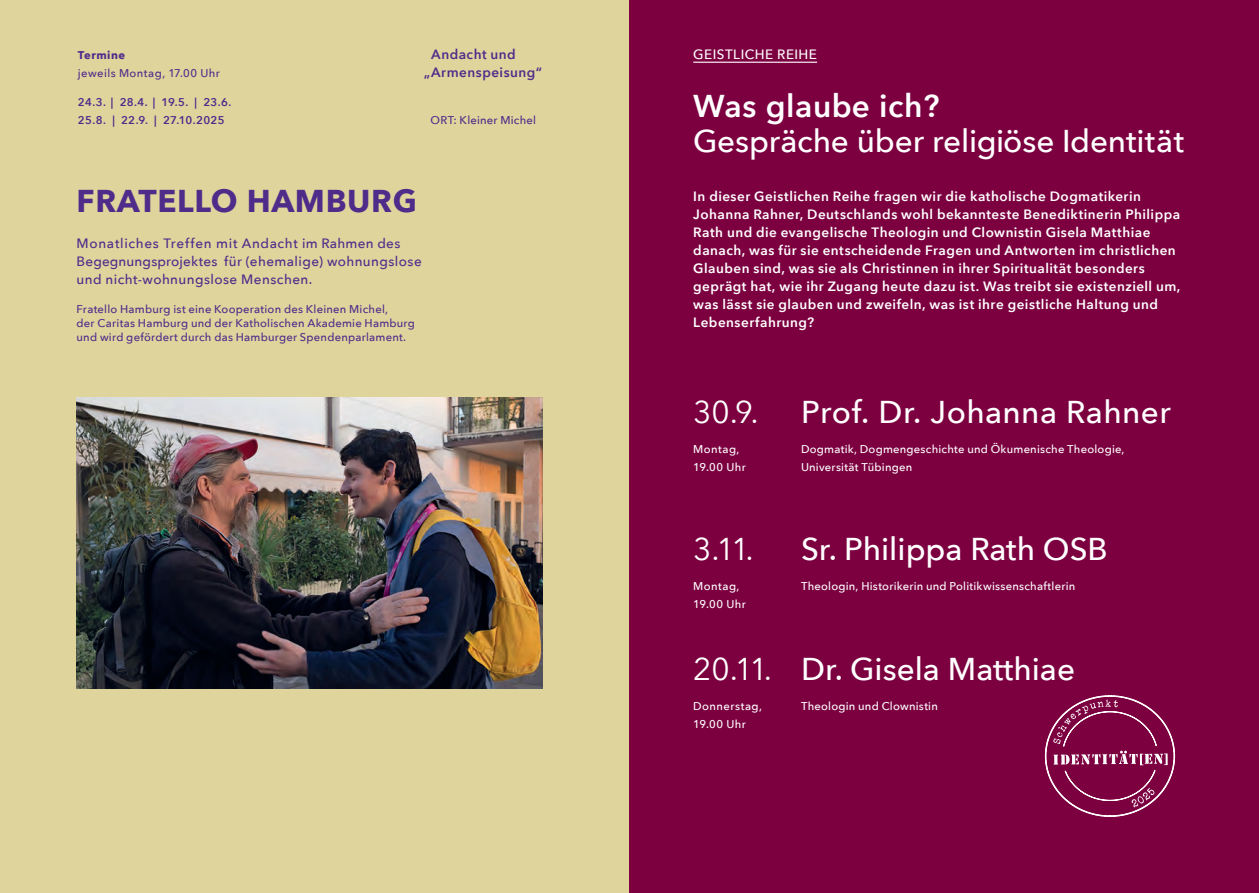
<style>
.page{position:relative;width:1259px;height:893px;background:#fff}
.page>*{position:absolute;margin:0;border:0;box-sizing:border-box;transform-origin:0 0}
.t1{font:500 31.5px "Avenir Next";color:#fff}
.t2{font:31.5px "Avenir Next";letter-spacing:-.06em;color:#fff}
.t3{font:700 31.5px "Avenir Next";letter-spacing:.02em;color:#4e2c8a}
.t4{font:600 31.5px "Avenir Next";letter-spacing:.015em;color:#fff}
.t5{font:600 13.5px/18px "Avenir Next";letter-spacing:.035em;color:#fff}
.t6{font:500 13.5px/18px "Avenir Next";letter-spacing:.03em;color:#4e2c8a}
.t7{font:600 13.5px/18px "Avenir Next";letter-spacing:.035em;color:#4e2c8a}
.t8{font:500 13.5px "Avenir Next";letter-spacing:.035em;color:#fff}
.t9{font:500 11.25px/14.2px "Avenir Next";letter-spacing:.02em;color:#4e2c8a}
.t10{font:500 11.25px/18px "Avenir Next";letter-spacing:.02em;color:#fff}
.t11{font:500 11.25px/18px "Avenir Next";letter-spacing:.04em;color:#fff}
.t12{font:600 11.25px/18px "Avenir Next";letter-spacing:.025em;color:#4e2c8a}
.t13{font:700 11.25px "Avenir Next";letter-spacing:.04em;color:#4e2c8a}
</style>
<div class="page">
<div style="left:0;top:0;width:629px;height:893px;background:#e0d49d"></div>
<div style="left:629px;top:0;width:630px;height:893px;background:#7c0040"></div>
<hr style="left:693px;top:62px;width:124px;height:1px;background:#fff">
<svg style="left:1044px;top:695px;width:131px;height:122px"></svg>
<img style="left:77px;top:398px;width:465px;height:290px">
<p class="t7" style="left:424px;top:45px;width:120px;text-indent:7px">Andacht und „Armenspeisung“</p>
<p class="t8" style="left:693px;top:43px;width:125px">GEISTLICHE REIHE</p>
<p class="t13" style="left:78px;top:45px;width:49px">Termine</p>
<p class="t9" style="left:78px;top:66px;width:143px">jeweils Montag, 17.00 Uhr</p>
<p class="t12" style="left:78px;top:93px;width:155px">24.3. | 28.4. | 19.5. | 23.6.<br>25.8. | 22.9. | 27.10.2025</p>
<h1 class="t4" style="left:693px;top:79px;width:248px">Was glaube ich?</h1>
<h1 class="t1" style="left:693px;top:114px;width:492px">Gespräche über religiöse Identität</h1>
<p class="t9" style="left:431px;top:112px;width:107px">ORT: Kleiner Michel</p>
<h1 class="t3" style="left:77px;top:174px;width:342px">FRATELLO HAMBURG</h1>
<p class="t6" style="left:77px;top:234px;width:347px">Monatliches Treffen mit Andacht im Rahmen des<br>Begegnungsprojektes für (ehemalige) wohnungslose und nicht-wohnungslose Menschen.</p>
<p class="t9" style="left:77px;top:301px;width:340px">Fratello Hamburg ist eine Kooperation des Kleinen Michel,<br>der Caritas Hamburg und der Katholischen Akademie Hamburg und wird gefördert durch das Hamburger Spendenparlament.</p>
<p class="t5" style="left:693px;top:187px;width:489px">In dieser Geistlichen Reihe fragen wir die katholische Dogmatikerin Johanna Rahner, Deutschlands wohl bekannteste Benediktinerin Philippa Rath und die evangelische Theologin und Clownistin Gisela Matthiae danach, was für sie entscheidende Fragen und Antworten im christlichen Glauben sind, was sie als Christinnen in ihrer Spiritualität besonders geprägt hat, wie ihr Zugang heute dazu ist. Was treibt sie existenziell um, was lässt sie glauben und zweifeln, was ist ihre geistliche Haltung und Lebenserfahrung?</p>
<h1 class="t2" style="left:693px;top:385px;width:67px">30.9.</h1>
<p class="t11" style="left:693px;top:439px;width:54px">Montag,<br>19.00 Uhr</p>
<h1 class="t2" style="left:693px;top:523px;width:62px">3.11.</h1>
<p class="t11" style="left:693px;top:577px;width:54px">Montag,<br>19.00 Uhr</p>
<h1 class="t2" style="left:693px;top:642px;width:80px">20.11.</h1>
<p class="t11" style="left:693px;top:697px;width:70px">Donnerstag,<br>19.00 Uhr</p>
<h1 class="t1" style="left:801px;top:385px;width:371px">Prof. Dr. Johanna Rahner</h1>
<p class="t10" style="left:801px;top:439px;width:325px">Dogmatik, Dogmengeschichte und Ökumenische Theologie,<br>Universität Tübingen</p>
<h1 class="t1" style="left:801px;top:522px;width:308px">Sr. Philippa Rath OSB</h1>
<p class="t10" style="left:801px;top:577px;width:276px">Theologin, Historikerin und Politikwissenschaftlerin</p>
<h1 class="t1" style="left:801px;top:642px;width:275px">Dr. Gisela Matthiae</h1>
<p class="t10" style="left:801px;top:697px;width:138px">Theologin und Clownistin</p>
</div>
